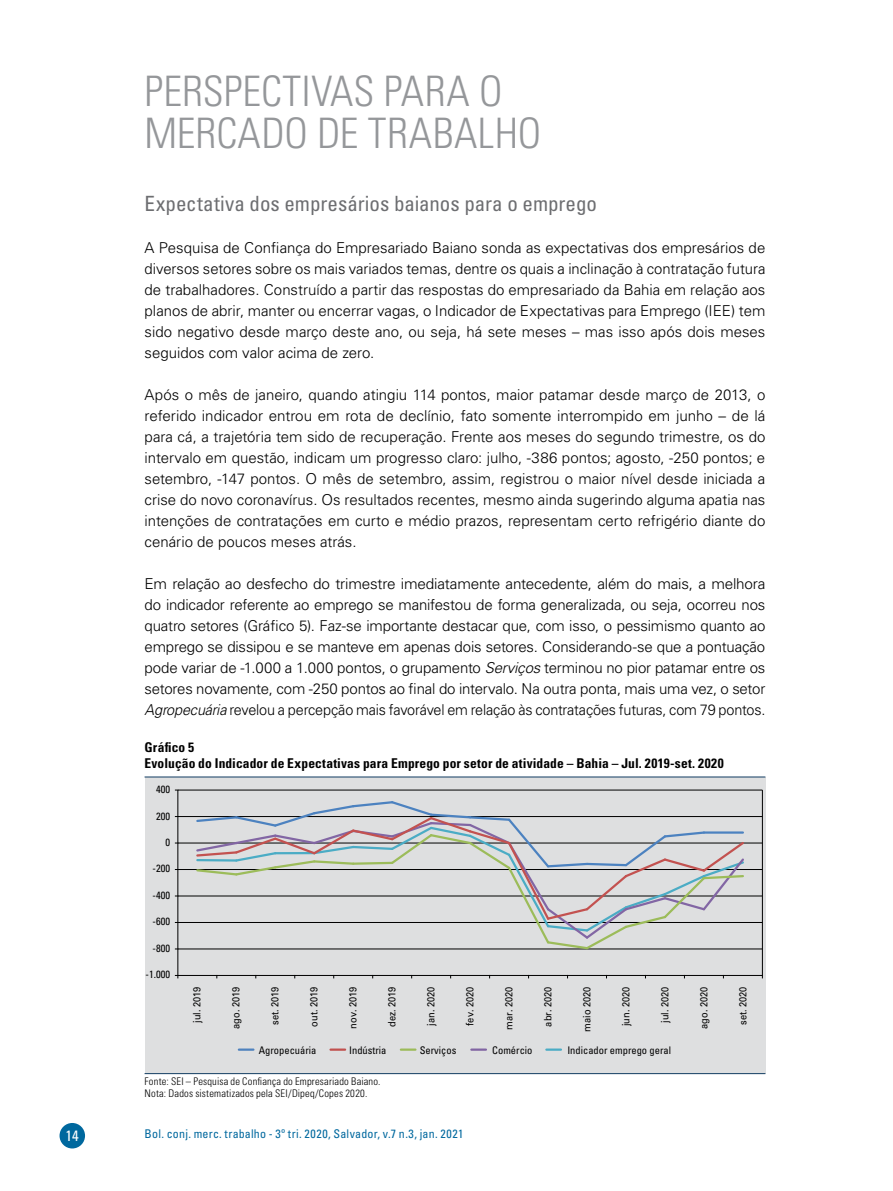
<style>
.page{position:relative;width:893px;height:1191px;background:#fff}
.page>*{position:absolute;margin:0;border:0;box-sizing:border-box;transform-origin:0 0}
.t1{font:300 condensed 42px/42px "Univers LT Std";letter-spacing:.005em;color:#95979a}
.t2{font:condensed 21px "Univers LT Std";letter-spacing:-.005em;color:#6d6e71}
.t3{font:300 15px/21px "Univers LT Std";color:#000;text-align:justify}
.t4{font:condensed 15px "Univers LT Std";color:#fff}
.t5{font:700 condensed 13.5px/16.2px "Univers LT Std";letter-spacing:.01em;color:#000}
.t6{font:condensed 12px "Univers LT Std";letter-spacing:.02em;color:#00689e}
.t7{font:300 condensed 10.5px/12px "Univers LT Std";letter-spacing:.02em;color:#000}
.t8{font:condensed 10.5px "Univers LT Std";color:#010101}
.t9{font:10.2px "Univers LT Std";color:#010101;scale:.91 1}
.s1{font-style:italic}
</style>
<div class="page">
<div style="left:60px;top:1123px;width:25px;height:25px;background:#00689e;border-radius:50%"></div>
<div style="left:145px;top:777px;width:620px;height:296px;background:#dedfe0"></div>
<hr style="left:145px;top:1073px;width:620px;height:1px;background:#2a5071">
<hr style="left:145px;top:776px;width:620px;height:1px;background:#2a5071">
<hr style="left:178px;top:948px;width:584px;height:1px;background:#000">
<hr style="left:178px;top:922px;width:584px;height:1px;background:#000">
<hr style="left:178px;top:895px;width:584px;height:1px;background:#000">
<hr style="left:178px;top:869px;width:584px;height:1px;background:#000">
<hr style="left:178px;top:842px;width:584px;height:1px;background:#000">
<hr style="left:178px;top:816px;width:584px;height:1px;background:#000">
<hr style="left:178px;top:790px;width:584px;height:1px;background:#000">
<hr style="left:762px;top:790px;width:1px;height:185px;background:#000">
<svg style="left:239px;top:1048px;width:14px;height:2px"></svg>
<svg style="left:401px;top:1048px;width:14px;height:2px"></svg>
<svg style="left:471px;top:1048px;width:15px;height:2px"></svg>
<svg style="left:546px;top:1048px;width:15px;height:2px"></svg>
<svg style="left:331px;top:1048px;width:14px;height:2px"></svg>
<svg style="left:195px;top:801px;width:551px;height:149px"></svg>
<hr style="left:704px;top:831px;width:39px;height:2px;background:#4c82c0">
<hr style="left:178px;top:975px;width:584px;height:1px;background:#000">
<hr style="left:177px;top:790px;width:1px;height:185px;background:#000">
<h1 class="t1" style="left:145px;top:70px;width:398px">PERSPECTIVAS PARA O<br>MERCADO DE TRABALHO</h1>
<h2 class="t2" style="left:145px;top:190px;width:454px">Expectativa dos empresários baianos para o emprego</h2>
<p class="t3" style="left:145px;top:237px;width:622px">A Pesquisa de Confiança do Empresariado Baiano sonda as expectativas dos empresários de diversos setores sobre os mais variados temas, dentre os quais a inclinação à contratação futura de trabalhadores. Construído a partir das respostas do empresariado da Bahia em relação aos planos de abrir, manter ou encerrar vagas, o Indicador de Expectativas para Emprego (IEE) tem sido negativo desde março deste ano, ou seja, há sete meses – mas isso após dois meses seguidos com valor acima de zero.</p>
<p class="t3" style="left:145px;top:384px;width:622px">Após o mês de janeiro, quando atingiu 114 pontos, maior patamar desde março de 2013, o referido indicador entrou em rota de declínio, fato somente interrompido em junho – de lá para cá, a trajetória tem sido de recuperação. Frente aos meses do segundo trimestre, os do intervalo em questão, indicam um progresso claro: julho, -386 pontos; agosto, -250 pontos; e setembro, -147 pontos. O mês de setembro, assim, registrou o maior nível desde iniciada a crise do novo coronavírus. Os resultados recentes, mesmo ainda sugerindo alguma apatia nas intenções de contratações em curto e médio prazos, representam certo refrigério diante do cenário de poucos meses atrás.</p>
<p class="t3" style="left:145px;top:573px;width:622px">Em relação ao desfecho do trimestre imediatamente antecedente, além do mais, a melhora do indicador referente ao emprego se manifestou de forma generalizada, ou seja, ocorreu nos quatro setores (Gráfico 5). Faz-se importante destacar que, com isso, o pessimismo quanto ao emprego se dissipou e se manteve em apenas dois setores. Considerando-se que a pontuação pode variar de -1.000 a 1.000 pontos, o grupamento <span class="s1">Serviços</span> terminou no pior patamar entre os setores novamente, com -250 pontos ao final do intervalo. Na outra ponta, mais uma vez, o setor <span class="s1">Agropecuária</span> revelou a percepção mais favorável em relação às contratações futuras, com 79 pontos.</p>
<p class="t5" style="left:145px;top:739px;width:581px">Gráfico 5<br>Evolução do Indicador de Expectativas para Emprego por setor de atividade – Bahia – Jul. 2019-set. 2020</p>
<p class="t8" style="left:156px;top:783px;width:15px">400</p>
<p class="t8" style="left:156px;top:809px;width:15px">200</p>
<p class="t8" style="left:165px;top:835px;width:6px">0</p>
<p class="t8" style="left:153px;top:862px;width:19px">-200</p>
<p class="t8" style="left:153px;top:888px;width:19px">-400</p>
<p class="t8" style="left:153px;top:914px;width:19px">-600</p>
<p class="t8" style="left:153px;top:941px;width:19px">-800</p>
<p class="t8" style="left:146px;top:967px;width:26px">-1.000</p>
<p class="t9" style="left:191px;top:1023px;width:42px;rotate:-90deg">jul. 2019</p>
<p class="t9" style="left:230px;top:1028px;width:48px;rotate:-90deg">ago. 2019</p>
<p class="t9" style="left:269px;top:1025px;width:44px;rotate:-90deg">set. 2019</p>
<p class="t9" style="left:308px;top:1026px;width:46px;rotate:-90deg">out. 2019</p>
<p class="t9" style="left:347px;top:1028px;width:48px;rotate:-90deg">nov. 2019</p>
<p class="t9" style="left:386px;top:1027px;width:46px;rotate:-90deg">dez. 2019</p>
<p class="t9" style="left:425px;top:1025px;width:44px;rotate:-90deg">jan. 2020</p>
<p class="t9" style="left:464px;top:1025px;width:44px;rotate:-90deg">fev. 2020</p>
<p class="t9" style="left:503px;top:1029px;width:49px;rotate:-90deg">mar. 2020</p>
<p class="t9" style="left:542px;top:1026px;width:46px;rotate:-90deg">abr. 2020</p>
<p class="t9" style="left:581px;top:1031px;width:51px;rotate:-90deg">maio 2020</p>
<p class="t9" style="left:620px;top:1026px;width:45px;rotate:-90deg">jun. 2020</p>
<p class="t9" style="left:659px;top:1023px;width:42px;rotate:-90deg">jul. 2020</p>
<p class="t9" style="left:698px;top:1028px;width:48px;rotate:-90deg">ago. 2020</p>
<p class="t9" style="left:737px;top:1025px;width:44px;rotate:-90deg">set. 2020</p>
<p class="t8" style="left:259px;top:1043px;width:59px">Agropecuária</p>
<p class="t8" style="left:349px;top:1043px;width:39px">Indústria</p>
<p class="t8" style="left:420px;top:1043px;width:38px">Serviços</p>
<p class="t8" style="left:492px;top:1043px;width:42px">Comércio</p>
<p class="t8" style="left:567px;top:1043px;width:105px">Indicador emprego geral</p>
<p class="t7" style="left:145px;top:1075px;width:237px">Fonte: SEI – Pesquisa de Confiança do Empresariado Baiano.<br>Nota: Dados sistematizados pela SEI/Dipeq/Copes 2020.</p>
<p class="t4" style="left:66px;top:1126px;width:15px">14</p>
<p class="t6" style="left:145px;top:1126px;width:320px">Bol. conj. merc. trabalho - 3º tri. 2020, Salvador, v.7 n.3, jan. 2021</p>
</div>
